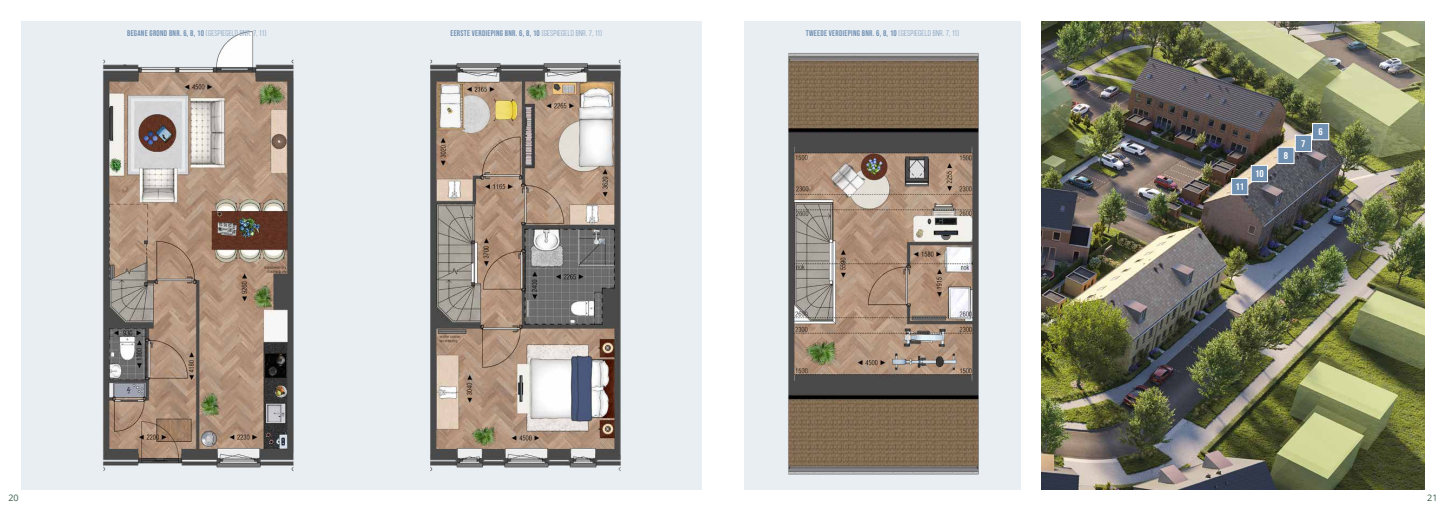
<style>
.page{position:relative;width:1446px;height:511px;background:#fff}
.page>*{position:absolute;margin:0;border:0;box-sizing:border-box;transform-origin:0 0}
.t1{font:9.75px "Bebas Neue";color:#fff;scale:1.1 1}
.t2{font:9px "Open Sans";color:#3c5d49}
.t3{font:8.25px "Bebas Neue";letter-spacing:.03em;color:#7090b2}
.s1{font-style:inherit}
</style>
<div class="page">
<div style="left:21px;top:21px;width:681px;height:468px;background:#e9eef3"></div>
<div style="left:744px;top:21px;width:276px;height:468px;background:#e9eef3"></div>
<img style="left:103px;top:31px;width:518px;height:441px">
<img style="left:788px;top:53px;width:191px;height:422px">
<img style="left:1042px;top:21px;width:382px;height:468px">
<div style="left:1295px;top:135px;width:16px;height:16px;background:#7090b2"></div>
<div style="left:1295px;top:135px;width:17px;height:17px;border:1px solid #fff"></div>
<div style="left:1312px;top:123px;width:16px;height:17px;background:#7090b2"></div>
<div style="left:1312px;top:123px;width:17px;height:17px;border:1px solid #fff"></div>
<div style="left:1231px;top:178px;width:17px;height:16px;background:#7090b2"></div>
<div style="left:1231px;top:178px;width:17px;height:17px;border:1px solid #fff"></div>
<div style="left:1251px;top:165px;width:16px;height:16px;background:#7090b2"></div>
<div style="left:1251px;top:165px;width:17px;height:17px;border:1px solid #fff"></div>
<div style="left:1278px;top:147px;width:16px;height:16px;background:#7090b2"></div>
<div style="left:1277px;top:147px;width:17px;height:17px;border:1px solid #fff"></div>
<p class="t3" style="left:127px;top:29px;width:141px">BEGANE GROND BNR. 6, 8, 10 <span class="s1">(GESPIEGELD BNR. 7, 11)</span></p>
<p class="t3" style="left:450px;top:29px;width:153px">EERSTE VERDIEPING BNR. 6, 8, 10 <span class="s1">(GESPIEGELD BNR. 7, 11)</span></p>
<p class="t3" style="left:806px;top:29px;width:155px">TWEEDE VERDIEPING BNR. 6, 8, 10 <span class="s1">(GESPIEGELD BNR. 7, 11)</span></p>
<p class="t1" style="left:1235px;top:181px;width:9px">11</p>
<p class="t1" style="left:1255px;top:168px;width:9px">10</p>
<p class="t1" style="left:1283px;top:150px;width:5px">8</p>
<p class="t1" style="left:1301px;top:138px;width:5px">7</p>
<p class="t1" style="left:1318px;top:126px;width:5px">6</p>
<p class="t2" style="left:9px;top:491px;width:12px">20</p>
<p class="t2" style="left:1427px;top:491px;width:12px">21</p>
</div>
